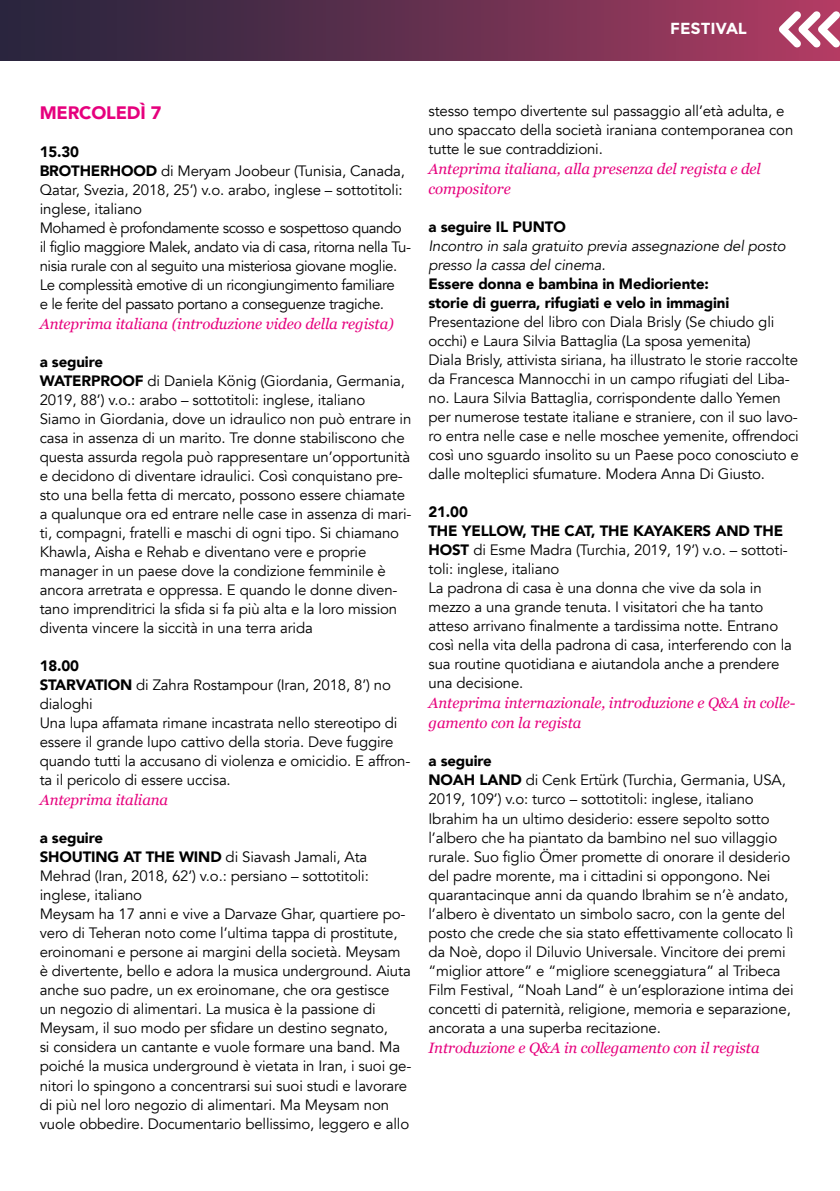
<style>
.page{position:relative;width:840px;height:1191px;background:#fff}
.page>*{position:absolute;margin:0;border:0;box-sizing:border-box;transform-origin:0 0}
.t1{font:900 18px "Avenir";letter-spacing:-.01em;color:#e6007d}
.t2{font:700 16px "Montserrat";color:#fff}
.t3{font:15px/19px "Avenir";letter-spacing:-.01em;color:#000}
.t4{font:15px/19px "Avenir";letter-spacing:-.03em;color:#000}
.t5{font:italic 15px/20px "Georgia";letter-spacing:-.005em;color:#e6007d}
.t6{font:900 15px/19px "Avenir";letter-spacing:-.01em;color:#000}
.t7{font:italic 15px/19px "Avenir";letter-spacing:-.01em;color:#000}
.s1{font-weight:900}
.s2{font-style:italic}
</style>
<div class="page">
<div style="left:0;top:0;width:839px;height:61px;background:linear-gradient(to right,#20243c,#ae3c62)"></div>
<svg style="left:778px;top:11px;width:61px;height:37px"></svg>
<p class="t2" style="left:670px;top:19px;width:78px">FESTIVAL</p>
<p class="t1" style="left:40px;top:97px;width:123px">MERCOLEDÌ 7</p>
<p class="t4" style="left:40px;top:143px;width:372px"><span class="s1">15.30<br>BROTHERHOOD</span> di Meryam Joobeur (Tunisia, Canada, Qatar, Svezia, 2018, 25’) v.o. arabo, inglese – sottotitoli: inglese, italiano<br>Mohamed è profondamente scosso e sospettoso quando il figlio maggiore Malek, andato via di casa, ritorna nella Tu&shy;nisia rurale con al seguito una misteriosa giovane moglie.<br>Le complessità emotive di un ricongiungimento familiare<br>e le ferite del passato portano a conseguenze tragiche<span class="s2">.</span></p>
<p class="t5" style="left:40px;top:313px;width:355px">Anteprima italiana (introduzione video della regista)</p>
<p class="t3" style="left:40px;top:353px;width:373px"><span class="s1">a seguire<br>WATERPROOF</span> di Daniela König (Giordania, Germania, 2019, 88’) v.o.: arabo – sottotitoli: inglese, italiano<br>Siamo in Giordania, dove un idraulico non può entrare in casa in assenza di un marito. Tre donne stabiliscono che questa assurda regola può rappresentare un’opportunità e decidono di diventare idraulici. Così conquistano pre&shy;sto una bella fetta di mercato, possono essere chiamate a qualunque ora ed entrare nelle case in assenza di mari&shy;ti, compagni, fratelli e maschi di ogni tipo. Si chiamano Khawla, Aisha e Rehab e diventano vere e proprie manager in un paese dove la condizione femminile è ancora arretrata e oppressa. E quando le donne diven&shy;tano imprenditrici la sfida si fa più alta e la loro mission diventa vincere la siccità in una terra arida</p>
<p class="t3" style="left:40px;top:657px;width:372px"><span class="s1">18.00<br>STARVATION</span> di Zahra Rostampour (Iran, 2018, 8’) no dialoghi<br>Una lupa affamata rimane incastrata nello stereotipo di essere il grande lupo cattivo della storia. Deve fuggire quando tutti la accusano di violenza e omicidio. E affron&shy;ta il pericolo di essere uccisa.</p>
<p class="t5" style="left:40px;top:789px;width:130px">Anteprima italiana</p>
<p class="t3" style="left:40px;top:829px;width:373px"><span class="s1">a seguire<br>SHOUTING AT THE WIND</span> di Siavash Jamali, Ata Mehrad (Iran, 2018, 62’) v.o.: persiano – sottotitoli: inglese, italiano<br>Meysam ha 17 anni e vive a Darvaze Ghar, quartiere po&shy;vero di Teheran noto come l’ultima tappa di prostitute, eroinomani e persone ai margini della società. Meysam è divertente, bello e adora la musica underground. Aiuta anche suo padre, un ex eroinomane, che ora gestisce<br>un negozio di alimentari. La musica è la passione di Meysam, il suo modo per sfidare un destino segnato,<br>si considera un cantante e vuole formare una band. Ma poiché la musica underground è vietata in Iran, i suoi ge&shy;nitori lo spingono a concentrarsi sui suoi studi e lavorare di più nel loro negozio di alimentari. Ma Meysam non vuole obbedire. Documentario bellissimo, leggero e allo</p>
<p class="t3" style="left:428px;top:102px;width:366px">stesso tempo divertente sul passaggio all’età adulta, e uno spaccato della società iraniana contemporanea con tutte le sue contraddizioni.</p>
<p class="t5" style="left:428px;top:158px;width:334px">Anteprima italiana, alla presenza del regista e del compositore</p>
<p class="t6" style="left:428px;top:217px;width:139px">a seguire IL PUNTO</p>
<p class="t7" style="left:428px;top:237px;width:358px">Incontro in sala gratuito previa assegnazione del posto presso la cassa del cinema.</p>
<p class="t6" style="left:428px;top:274px;width:302px">Essere donna e bambina in Medioriente: storie di guerra, rifugiati e velo in immagini</p>
<p class="t3" style="left:428px;top:313px;width:372px">Presentazione del libro con Diala Brisly (Se chiudo gli occhi) e Laura Silvia Battaglia (La sposa yemenita)<br>Diala Brisly, attivista siriana, ha illustrato le storie raccolte da Francesca Mannocchi in un campo rifugiati del Liba&shy;no. Laura Silvia Battaglia, corrispondente dallo Yemen per numerose testate italiane e straniere, con il suo lavo&shy;ro entra nelle case e nelle moschee yemenite, offrendoci così uno sguardo insolito su un Paese poco conosciuto e dalle molteplici sfumature. Modera Anna Di Giusto.</p>
<p class="t3" style="left:428px;top:503px;width:365px"><span class="s1">21.00<br>THE YELLOW, THE CAT, THE KAYAKERS AND THE HOST</span> di Esme Madra (Turchia, 2019, 19’) v.o. – sottoti&shy;toli: inglese, italiano<br>La padrona di casa è una donna che vive da sola in mezzo a una grande tenuta. I visitatori che ha tanto atteso arrivano finalmente a tardissima notte. Entrano così nella vita della padrona di casa, interferendo con la sua routine quotidiana e aiutandola anche a prendere una decisione.</p>
<p class="t5" style="left:428px;top:692px;width:368px">Anteprima internazionale, introduzione e Q&amp;A in colle&shy;gamento con la regista</p>
<p class="t3" style="left:428px;top:752px;width:366px"><span class="s1">a seguire<br>NOAH LAND</span> di Cenk Ertürk (Turchia, Germania, USA, 2019, 109’) v.o: turco – sottotitoli: inglese, italiano Ibrahim ha un ultimo desiderio: essere sepolto sotto l’albero che ha piantato da bambino nel suo villaggio rurale. Suo figlio Ömer promette di onorare il desiderio del padre morente, ma i cittadini si oppongono. Nei quarantacinque anni da quando Ibrahim se n’è andato, l’albero è diventato un simbolo sacro, con la gente del posto che crede che sia stato effettivamente collocato lì da Noè, dopo il Diluvio Universale. Vincitore dei premi “miglior attore” e “migliore sceneggiatura” al Tribeca Film Festival, “Noah Land” è un’esplorazione intima dei concetti di paternità, religione, memoria e separazione, ancorata a una superba recitazione.</p>
<p class="t5" style="left:428px;top:1036px;width:332px">Introduzione e Q&amp;A in collegamento con il regista</p>
</div>
